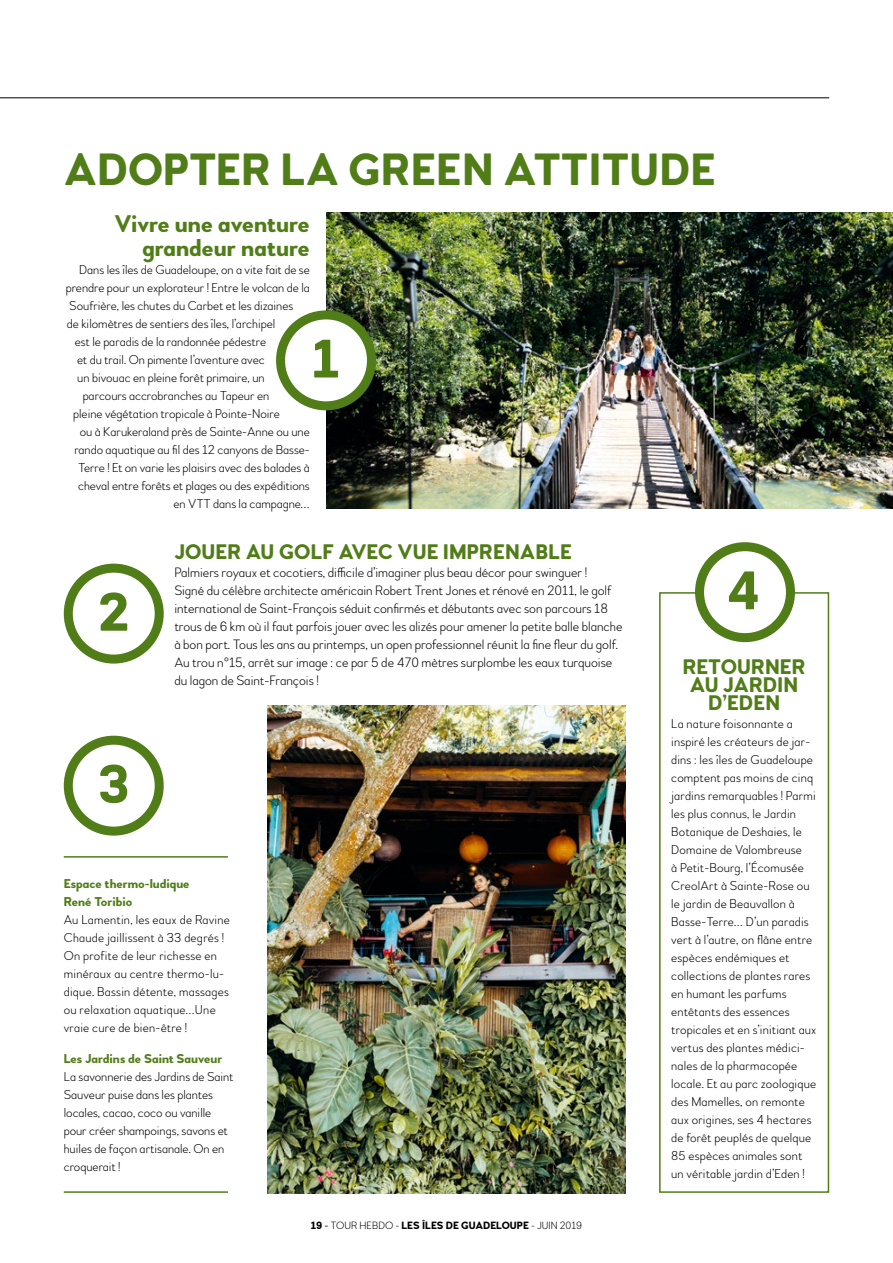
<style>
.page{position:relative;width:893px;height:1263px;background:#fff}
.page>*{position:absolute;margin:0;border:0;box-sizing:border-box;transform-origin:0 0}
.t1{font:700 54px "Woodford Bourne";color:#517d18}
.t2{font:700 45px "Woodford Bourne";color:#517d18}
.t3{font:700 24px/24px "Woodford Bourne";color:#517d18;text-align:right}
.t4{font:700 21px/18px "Woodford Bourne";color:#517d18;text-align:center}
.t5{font:100 13.5px/18px "Woodford Bourne";color:#000}
.t6{font:100 12.75px/18px "Woodford Bourne";letter-spacing:.005em;color:#000}
.t7{font:700 12.75px/18px "Woodford Bourne";color:#517d18}
.t8{font:700 10.5px "Woodford Bourne";color:#000}
.s1{font-weight:400}
.s2{font-weight:100}
</style>
<div class="page">
<hr style="left:0;top:97px;width:829px;height:1px;background:#000">
<img style="left:326px;top:213px;width:567px;height:295px">
<hr style="left:64px;top:856px;width:164px;height:2px;background:#517d18">
<hr style="left:64px;top:1191px;width:164px;height:2px;background:#517d18">
<div style="left:659px;top:592px;width:170px;height:601px;border:2px solid #517d18"></div>
<img style="left:268px;top:706px;width:357px;height:487px">
<div style="left:281px;top:315px;width:90px;height:91px;background:#fff;border-radius:50%"></div>
<div style="left:276px;top:310px;width:100px;height:100px;border:9px solid #517d18;border-radius:50%"></div>
<div style="left:64px;top:564px;width:100px;height:99px;border:9px solid #517d18;border-radius:50%"></div>
<div style="left:64px;top:736px;width:100px;height:100px;border:9px solid #517d18;border-radius:50%"></div>
<div style="left:699px;top:547px;width:91px;height:91px;background:#fff;border-radius:50%"></div>
<div style="left:695px;top:542px;width:100px;height:100px;border:9px solid #517d18;border-radius:50%"></div>
<h2 class="t2" style="left:64px;top:142px;width:653px">ADOPTER LA GREEN ATTITUDE</h2>
<h3 class="t3" style="left:114px;top:212px;width:197px">Vivre une aventure grandeur nature</h3>
<p class="t6" style="left:79px;top:261px;width:232px">Dans les îles de Guadeloupe, on a vite fait de se</p>
<p class="t6" style="left:66px;top:279px;width:246px">prendre pour un explorateur ! Entre le volcan de la</p>
<p class="t6" style="left:69px;top:297px;width:226px">Soufrière, les chutes du Carbet et les dizaines</p>
<p class="t6" style="left:67px;top:315px;width:210px">de kilomètres de sentiers des îles, l’archipel</p>
<p class="t6" style="left:75px;top:333px;width:193px">est le paradis de la randonnée pédestre</p>
<p class="t6" style="left:77px;top:351px;width:189px">et du trail. On pimente l’aventure avec</p>
<p class="t6" style="left:77px;top:369px;width:189px">un bivouac en pleine forêt primaire, un</p>
<p class="t6" style="left:83px;top:387px;width:188px">parcours accrobranches au Tapeur en</p>
<p class="t6" style="left:73px;top:405px;width:208px">pleine végétation tropicale à Pointe-Noire</p>
<p class="t6" style="left:80px;top:423px;width:232px">ou à Karukeraland près de Sainte-Anne ou une</p>
<p class="t6" style="left:74px;top:441px;width:237px">rando aquatique au fil des 12 canyons de Basse-</p>
<p class="t6" style="left:78px;top:459px;width:233px">Terre ! Et on varie les plaisirs avec des balades à</p>
<p class="t6" style="left:78px;top:477px;width:233px">cheval entre forêts et plages ou des expéditions</p>
<p class="t6" style="left:173px;top:495px;width:138px">en VTT dans la campagne…</p>
<h3 class="t4" style="left:174px;top:543px;width:399px">JOUER AU GOLF AVEC VUE IMPRENABLE</h3>
<p class="t5" style="left:174px;top:564px;width:450px">Palmiers royaux et cocotiers, difficile d’imaginer plus beau décor pour swinguer !<br>Signé du célèbre architecte américain Robert Trent Jones et rénové en 2011, le golf international de Saint-François séduit confirmés et débutants avec son parcours 18 trous de 6 km où il faut parfois jouer avec les alizés pour amener la petite balle blanche à bon port. Tous les ans au printemps, un open professionnel réunit la fine fleur du golf.<br>Au trou n°15, arrêt sur image : ce par 5 de 470 mètres surplombe les eaux turquoise du lagon de Saint-François !</p>
<h1 class="t1" style="left:312px;top:326px;width:30px">1</h1>
<h1 class="t1" style="left:727px;top:558px;width:35px">4</h1>
<h1 class="t1" style="left:98px;top:580px;width:33px">2</h1>
<h3 class="t4" style="left:683px;top:658px;width:124px">RETOURNER<br>AU JARDIN<br>D’EDEN</h3>
<p class="t6" style="left:671px;top:715px;width:147px">La nature foisonnante a inspiré les créateurs de jar&shy;dins : les îles de Guadeloupe comptent pas moins de cinq jardins remarquables ! Parmi les plus connus, le Jardin<br>Botanique de Deshaies, le<br>Domaine de Valombreuse<br>à Petit-Bourg, l’Écomusée<br>CreolArt à Sainte-Rose ou le jardin de Beauvallon à<br>Basse-Terre… D’un paradis vert à l’autre, on flâne entre espèces endémiques et collections de plantes rares en humant les parfums entêtants des essences tropicales et en s’initiant aux vertus des plantes médici&shy;nales de la pharmacopée locale. Et au parc zoologique des Mamelles, on remonte aux origines, ses 4 hectares de forêt peuplés de quelque<br>85 espèces animales sont un véritable jardin d’Eden !</p>
<h1 class="t1" style="left:98px;top:752px;width:33px">3</h1>
<p class="t7" style="left:64px;top:875px;width:127px">Espace thermo-ludique<br>René Toribio</p>
<p class="t6" style="left:64px;top:911px;width:168px">Au Lamentin, les eaux de Ravine<br>Chaude jaillissent à 33 degrés !<br>On profite de leur richesse en minéraux au centre thermo-lu&shy;dique. Bassin détente, massages ou relaxation aquatique…Une vraie cure de bien-être !</p>
<p class="t7" style="left:64px;top:1050px;width:160px">Les Jardins de Saint Sauveur</p>
<p class="t6" style="left:64px;top:1068px;width:171px">La savonnerie des Jardins de Saint<br>Sauveur puise dans les plantes locales, cacao, coco ou vanille pour créer shampoings, savons et huiles de façon artisanale. On en croquerait !</p>
<p class="t8" style="left:311px;top:1219px;width:273px">19 <span class="s1">-</span> <span class="s2">TOUR HEBDO -</span> LES ÎLES DE GUADELOUPE <span class="s2">- JUIN 2019</span></p>
</div>
